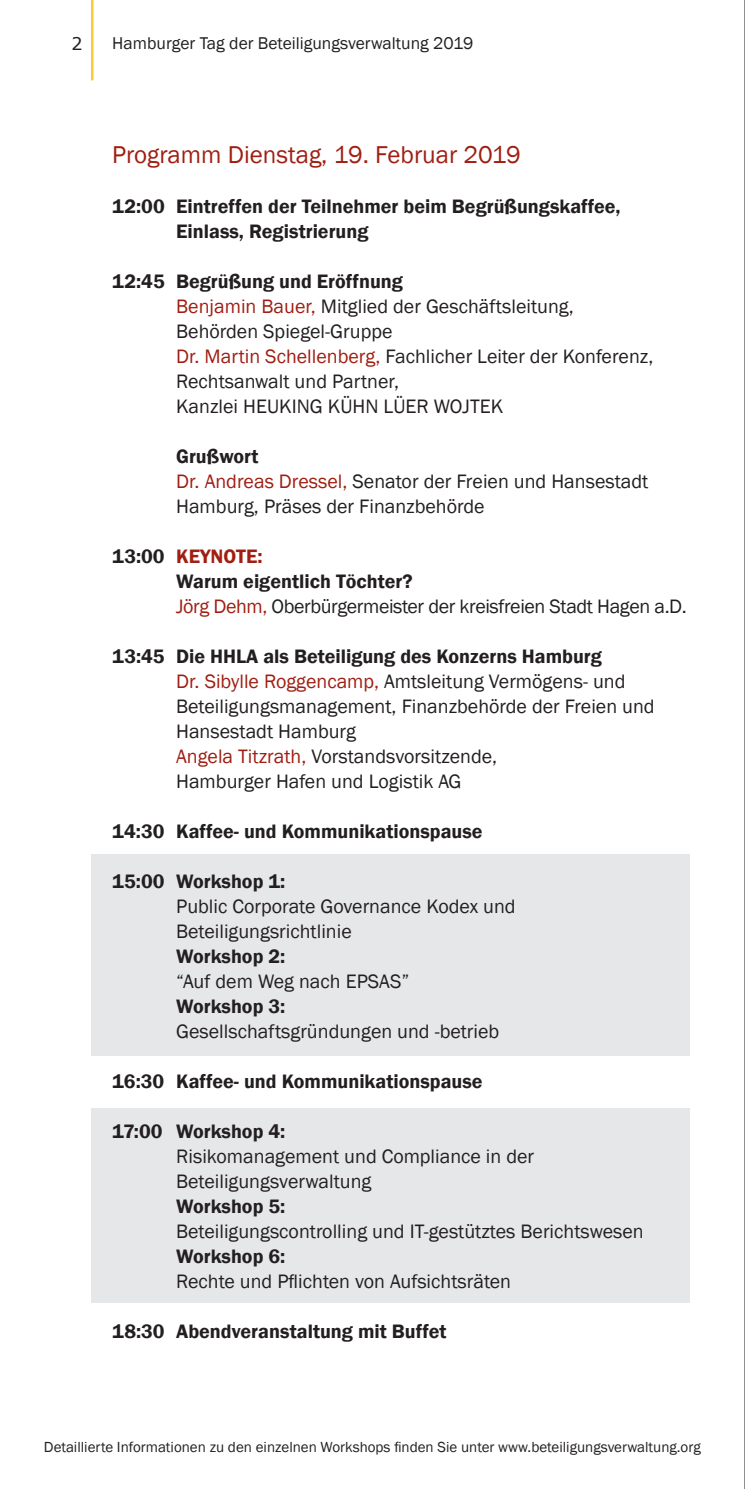
<style>
.page{position:relative;width:745px;height:1489px;background:#fff}
.page>*{position:absolute;margin:0;border:0;box-sizing:border-box;transform-origin:0 0}
.t1{font:25px "Franklin Gothic";color:#a01e12}
.t2{font:20px/25px "Franklin Gothic";color:#231f20}
.t3{font:600 20px/25px "Franklin Gothic";color:#231f20}
.t4{font:20px/25px "Franklin Gothic";letter-spacing:-.02em;color:#231f20}
.t5{font:17.5px "Franklin Gothic";color:#231f20}
.t6{font:17.5px "Verdana";color:#231f20}
.t7{font:15px "Franklin Gothic";color:#231f20}
.s1{font-weight:600}
.s2{color:#a01e12}
.s3{font-weight:600;color:#a01e12}
</style>
<div class="page">
<hr style="left:91px;top:0;width:2px;height:80px;background:#fec83d">
<hr style="left:744px;top:0;width:1px;height:1488px;background:#231f20">
<div style="left:91px;top:854px;width:598px;height:201px;background:#e6e7e9"></div>
<div style="left:91px;top:1108px;width:598px;height:194px;background:#e6e7e9"></div>
<p class="t6" style="left:71px;top:32px;width:13px">2</p>
<p class="t5" style="left:112px;top:32px;width:362px">Hamburger Tag der Beteiligungsverwaltung 2019</p>
<p class="t1" style="left:112px;top:139px;width:410px">Programm Dienstag, 19. Februar 2019</p>
<p class="t3" style="left:176px;top:194px;width:445px;text-indent:-64px">12:00 Eintreffen der Teilnehmer beim Begrüßungskaffee,<br>Einlass, Registrierung</p>
<p class="t2" style="left:176px;top:269px;width:478px;text-indent:-64px"><span class="s1">12:45 Begrüßung und Eröffnung<br></span><span class="s2">Benjamin Bauer,</span> Mitglied der Geschäftsleitung, Behörden Spiegel-Gruppe<br><span class="s2">Dr. Martin Schellenberg,</span> Fachlicher Leiter der Konferenz, Rechtsanwalt und Partner,<br>Kanzlei HEUKING KÜHN LÜER WOJTEK</p>
<p class="t2" style="left:176px;top:444px;width:473px"><span class="s1">Grußwort<br></span><span class="s2">Dr. Andreas Dressel,</span> Senator der Freien und Hansestadt<br>Hamburg, Präses der Finanzbehörde</p>
<p class="t4" style="left:176px;top:544px;width:512px;text-indent:-64px"><span class="s1">13:00</span> <span class="s3">KEYNOTE:<br></span><span class="s1">Warum eigentlich Töchter?<br></span><span class="s2">Jörg Dehm,</span> Oberbürgermeister der kreisfreien Stadt Hagen a.D.</p>
<p class="t2" style="left:176px;top:644px;width:480px;text-indent:-64px"><span class="s1">13:45 Die HHLA als Beteiligung des Konzerns Hamburg<br></span><span class="s2">Dr. Sibylle Roggencamp,</span> Amtsleitung Vermögens- und Beteiligungsmanagement, Finanzbehörde der Freien und Hansestadt Hamburg<br><span class="s2">Angela Titzrath,</span> Vorstandsvorsitzende,<br>Hamburger Hafen und Logistik AG</p>
<p class="t3" style="left:112px;top:819px;width:371px">14:30 Kaffee- und Kommunikationspause</p>
<p class="t3" style="left:112px;top:869px;width:174px">15:00 Workshop 1:</p>
<p class="t2" style="left:176px;top:894px;width:341px">Public Corporate Governance Kodex und<br>Beteiligungsrichtlinie</p>
<p class="t3" style="left:176px;top:944px;width:111px">Workshop 2:</p>
<p class="t2" style="left:176px;top:969px;width:234px">“Auf dem Weg nach EPSAS”</p>
<p class="t3" style="left:176px;top:994px;width:111px">Workshop 3:</p>
<p class="t2" style="left:176px;top:1019px;width:324px">Gesellschaftsgründungen und -betrieb</p>
<p class="t3" style="left:112px;top:1069px;width:371px">16:30 Kaffee- und Kommunikationspause</p>
<p class="t3" style="left:112px;top:1119px;width:174px">17:00 Workshop 4:</p>
<p class="t2" style="left:176px;top:1144px;width:359px">Risikomanagement und Compliance in der<br>Beteiligungsverwaltung</p>
<p class="t3" style="left:176px;top:1194px;width:111px">Workshop 5:</p>
<p class="t2" style="left:176px;top:1219px;width:469px">Beteiligungscontrolling und IT-gestütztes Berichtswesen</p>
<p class="t3" style="left:176px;top:1244px;width:111px">Workshop 6:</p>
<p class="t2" style="left:176px;top:1269px;width:336px">Rechte und Pflichten von Aufsichtsräten</p>
<p class="t3" style="left:112px;top:1319px;width:335px">18:30 Abendveranstaltung mit Buffet</p>
<p class="t7" style="left:44px;top:1437px;width:658px">Detaillierte Informationen zu den einzelnen Workshops finden Sie unter www.beteiligungsverwaltung.org</p>
</div>
